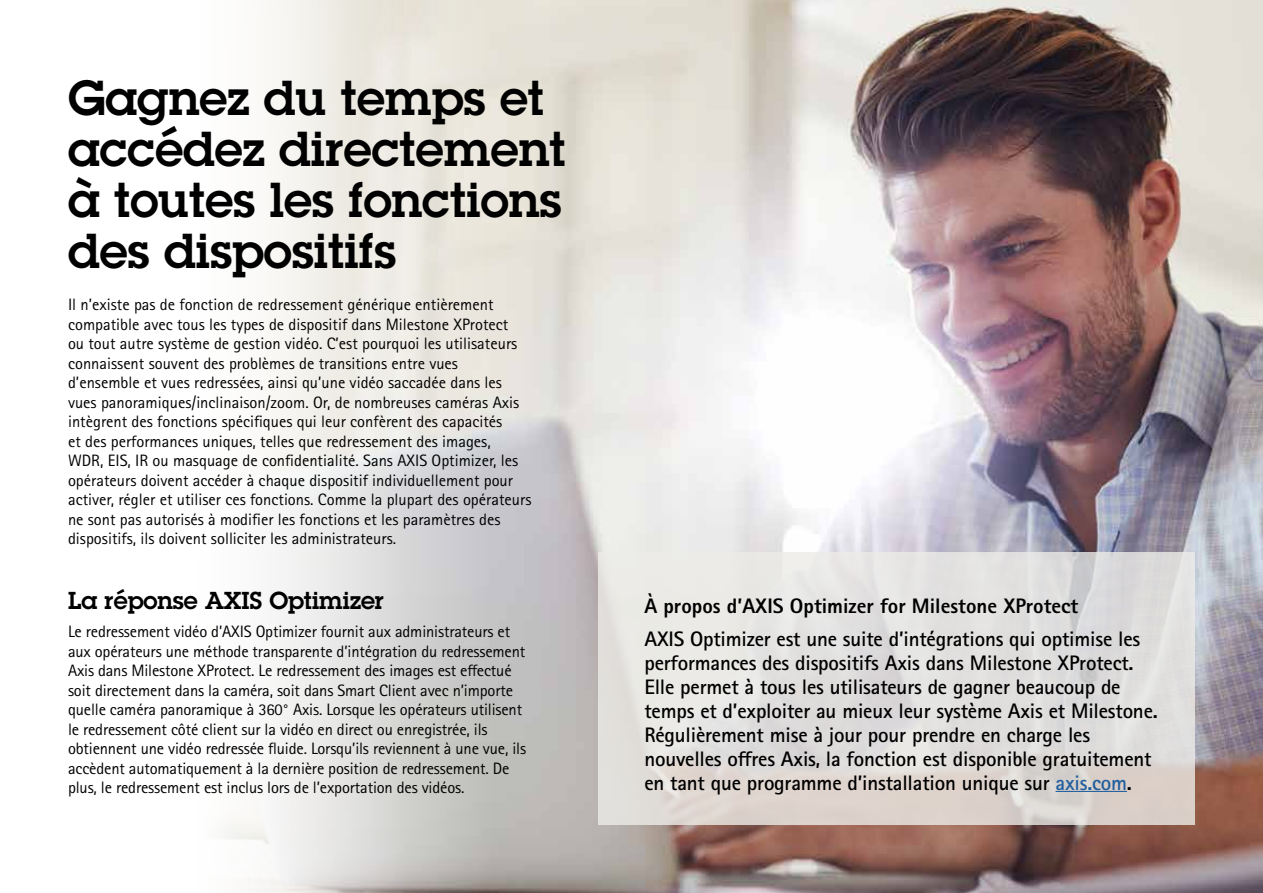
<style>
.page{position:relative;width:1263px;height:893px;background:#fff}
.page>*{position:absolute;margin:0;border:0;box-sizing:border-box;transform-origin:0 0}
.t1{font:600 48px/51px "Lubalin Graph ECG";color:#000}
.t2{font:600 24px "Lubalin Graph ECG";color:#000}
.t3{font:700 21px/24px "Rotis Sans Serif Pro";letter-spacing:-.01em;color:#000}
.t4{font:800 21px "Rotis Sans Serif Pro";color:#000}
.t5{font:16.5px/19.5px "Rotis Sans Serif Pro";color:#000}
.s1{color:#215e9e}
</style>
<div class="page">
<img style="left:226px;top:0;width:1037px;height:893px">
<svg style="left:598px;top:552px;width:597px;height:273px;background:#e0dedb"></svg>
<hr style="left:1055px;top:791px;width:72px;height:1px;background:#215e9e">
<h1 class="t1" style="left:68px;top:74px;width:499px">Gagnez du temps et accédez directement à toutes les fonctions des dispositifs</h1>
<p class="t5" style="left:68px;top:295px;width:465px">Il n’existe pas de fonction de redressement générique entièrement compatible avec tous les types de dispositif dans Milestone XProtect<br>ou tout autre système de gestion vidéo. C’est pourquoi les utilisateurs connaissent souvent des problèmes de transitions entre vues d’ensemble et vues redressées, ainsi qu’une vidéo saccadée dans les vues panoramiques/inclinaison/zoom. Or, de nombreuses caméras Axis intègrent des fonctions spécifiques qui leur confèrent des capacités<br>et des performances uniques, telles que redressement des images,<br>WDR, EIS, IR ou masquage de confidentialité. Sans AXIS Optimizer, les opérateurs doivent accéder à chaque dispositif individuellement pour activer, régler et utiliser ces fonctions. Comme la plupart des opérateurs ne sont pas autorisés à modifier les fonctions et les paramètres des dispositifs, ils doivent solliciter les administrateurs.</p>
<h2 class="t2" style="left:68px;top:585px;width:318px">La réponse AXIS Optimizer</h2>
<p class="t5" style="left:68px;top:622px;width:460px">Le redressement vidéo d’AXIS Optimizer fournit aux administrateurs et aux opérateurs une méthode transparente d’intégration du redressement Axis dans Milestone XProtect. Le redressement des images est effectué soit directement dans la caméra, soit dans Smart Client avec n’importe quelle caméra panoramique à 360° Axis. Lorsque les opérateurs utilisent le redressement côté client sur la vidéo en direct ou enregistrée, ils obtiennent une vidéo redressée fluide. Lorsqu’ils reviennent à une vue, ils accèdent automatiquement à la dernière position de redressement. De plus, le redressement est inclus lors de l’exportation des vidéos.</p>
<p class="t4" style="left:644px;top:592px;width:435px">À propos d’AXIS Optimizer for Milestone XProtect</p>
<p class="t3" style="left:644px;top:626px;width:515px">AXIS Optimizer est une suite d’intégrations qui optimise les performances des dispositifs Axis dans Milestone XProtect.<br>Elle permet à tous les utilisateurs de gagner beaucoup de temps et d’exploiter au mieux leur système Axis et Milestone.<br>Régulièrement mise à jour pour prendre en charge les nouvelles offres Axis, la fonction est disponible gratuitement en tant que programme d’installation unique sur <span class="s1">axis.com</span>.</p>
</div>
